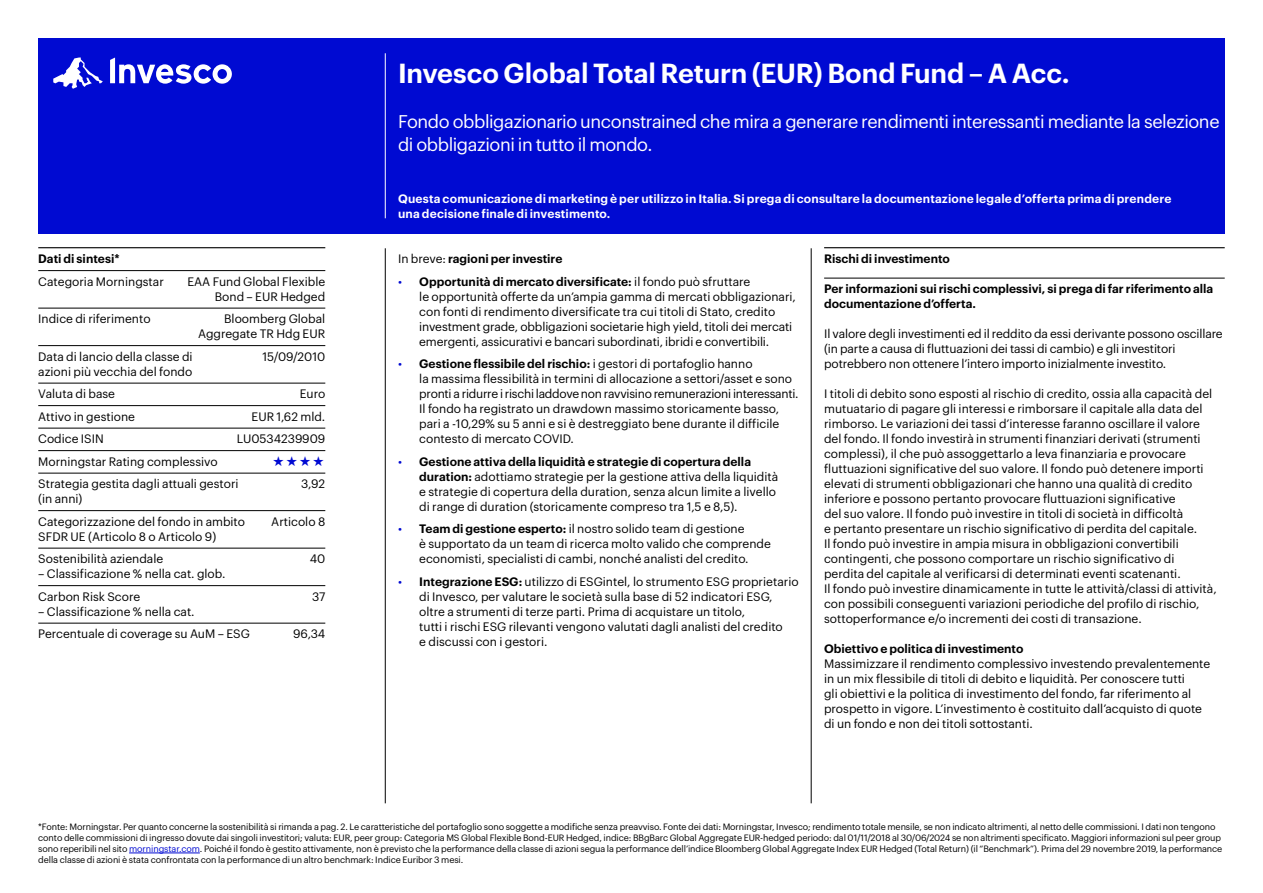
<style>
.page{position:relative;width:1263px;height:893px;background:#fff}
.page>*{position:absolute;margin:0;border:0;box-sizing:border-box;transform-origin:0 0}
.t1{font:600 27px "Graphik";letter-spacing:-.005em;color:#fff}
.t2{font:18px/22.5px "Graphik";letter-spacing:-.025em;color:#fff}
.t3{font:12px/15px "Graphik";color:#000}
.t4{font:600 12px/15px "Graphik";color:#000}
.t5{font:600 12px/15px "Graphik";letter-spacing:.015em;color:#fff}
.t6{font:9px/11.2px "Graphik";letter-spacing:-.01em;color:#000}
.s1{font-weight:400}
.s2{color:#000ad2}
.s3{font-weight:600}
</style>
<div class="page">
<div style="left:38px;top:38px;width:1187px;height:195px;background:#000ad2"></div>
<svg style="left:53px;top:58px;width:50px;height:31px"></svg>
<svg style="left:110px;top:58px;width:122px;height:26px"></svg>
<hr style="left:385px;top:53px;width:1px;height:165px;background:#fff">
<hr style="left:129px;top:853px;width:71px;height:1px;background:#000ad2">
<hr style="left:385px;top:248px;width:1px;height:555px;background:#000">
<hr style="left:811px;top:248px;width:1px;height:555px;background:#000">
<hr style="left:38px;top:247px;width:287px;height:1px;background:#000">
<hr style="left:38px;top:270px;width:287px;height:1px;background:#000">
<hr style="left:38px;top:308px;width:287px;height:1px;background:#000">
<hr style="left:38px;top:345px;width:287px;height:1px;background:#000">
<hr style="left:38px;top:383px;width:287px;height:1px;background:#000">
<hr style="left:38px;top:405px;width:287px;height:1px;background:#000">
<hr style="left:38px;top:428px;width:287px;height:1px;background:#000">
<hr style="left:38px;top:450px;width:287px;height:1px;background:#000">
<hr style="left:38px;top:473px;width:287px;height:1px;background:#000">
<hr style="left:38px;top:510px;width:287px;height:1px;background:#000">
<hr style="left:38px;top:548px;width:287px;height:1px;background:#000">
<hr style="left:38px;top:585px;width:287px;height:1px;background:#000">
<hr style="left:38px;top:623px;width:287px;height:1px;background:#000">
<hr style="left:824px;top:247px;width:401px;height:1px;background:#000">
<hr style="left:824px;top:278px;width:401px;height:1px;background:#000">
<p class="t4" style="left:38px;top:250px;width:83px">Dati di sintesi*</p>
<p class="t3" style="left:38px;top:273px;width:127px">Categoria Morningstar</p>
<p class="t3" style="left:187px;top:273px;width:139px;text-align:right">EAA Fund Global Flexible<br>Bond – EUR Hedged</p>
<p class="t3" style="left:38px;top:310px;width:114px">Indice di riferimento</p>
<p class="t3" style="left:198px;top:310px;width:129px;text-align:right">Bloomberg Global<br>Aggregate TR Hdg EUR</p>
<p class="t3" style="left:38px;top:348px;width:156px">Data di lancio della classe di</p>
<p class="t3" style="left:262px;top:348px;width:64px">15/09/2010</p>
<p class="t3" style="left:38px;top:359px;width:155px;line-height:22.5px">azioni più vecchia del fondo<br>Valuta di base</p>
<p class="t3" style="left:300px;top:385px;width:27px">Euro</p>
<p class="t3" style="left:38px;top:408px;width:98px">Attivo in gestione</p>
<p class="t3" style="left:252px;top:408px;width:75px">EUR 1,62 mld.</p>
<p class="t3" style="left:38px;top:430px;width:67px">Codice ISIN</p>
<p class="t3" style="left:237px;top:430px;width:90px">LU0534239909</p>
<p class="t3" style="left:38px;top:449px;width:202px;line-height:22.5px">Morningstar Rating complessivo<br>Strategia gestita dagli attuali gestori</p>
<p class="t3" style="left:301px;top:475px;width:26px">3,92</p>
<p class="t3" style="left:38px;top:487px;width:208px;line-height:22.5px">(in anni)<br>Categorizzazione del fondo in ambito</p>
<p class="t3" style="left:38px;top:524px;width:179px;line-height:22.5px">SFDR UE (Articolo 8 o Articolo 9)<br>Sostenibilità aziendale</p>
<p class="t3" style="left:38px;top:562px;width:189px;line-height:22.5px">– Classificazione % nella cat. glob.<br>Carbon Risk Score</p>
<p class="t3" style="left:38px;top:599px;width:213px;line-height:22.5px">– Classificazione % nella cat.<br>Percentuale di coverage su AuM – ESG</p>
<p class="t3" style="left:271px;top:513px;width:56px">Articolo 8</p>
<p class="t3" style="left:310px;top:550px;width:17px">40</p>
<p class="t3" style="left:312px;top:588px;width:15px">37</p>
<p class="t3" style="left:293px;top:625px;width:34px">96,34</p>
<h1 class="t1" style="left:398px;top:53px;width:673px">Invesco Global Total Return (EUR) Bond Fund – A Acc.</h1>
<h2 class="t2" style="left:398px;top:109px;width:823px">Fondo obbligazionario unconstrained che mira a generare rendimenti interessanti mediante la selezione di obbligazioni in tutto il mondo.</h2>
<p class="t5" style="left:398px;top:190px;width:775px">Questa comunicazione di marketing è per utilizzo in Italia. Si prega di consultare la documentazione legale d’offerta prima di prendere una decisione finale di investimento.</p>
<p class="t4" style="left:398px;top:250px;width:166px"><span class="s1">In breve:</span> ragioni per investire</p>
<p class="t3" style="left:419px;top:273px;width:378px;text-indent:-21px"><span class="s2">•</span> <span class="s3">Opportunità di mercato diversificate:</span> il fondo può sfruttare<br>le opportunità offerte da un’ampia gamma di mercati obbligazionari, con fonti di rendimento diversificate tra cui titoli di Stato, credito investment grade, obbligazioni societarie high yield, titoli dei mercati emergenti, assicurativi e bancari subordinati, ibridi e convertibili.</p>
<p class="t3" style="left:419px;top:355px;width:381px;text-indent:-21px"><span class="s2">•</span> <span class="s3">Gestione flessibile del rischio:</span> i gestori di portafoglio hanno<br>la massima flessibilità in termini di allocazione a settori/asset e sono pronti a ridurre i rischi laddove non ravvisino remunerazioni interessanti.<br>Il fondo ha registrato un drawdown massimo storicamente basso, pari a -10,29% su 5 anni e si è destreggiato bene durante il difficile contesto di mercato COVID.</p>
<p class="t3" style="left:419px;top:453px;width:361px;text-indent:-21px"><span class="s2">•</span> <span class="s3">Gestione attiva della liquidità e strategie di copertura della duration:</span> adottiamo strategie per la gestione attiva della liquidità e strategie di copertura della duration, senza alcun limite a livello di range di duration (storicamente compreso tra 1,5 e 8,5).</p>
<p class="t3" style="left:419px;top:520px;width:353px;text-indent:-21px"><span class="s2">•</span> <span class="s3">Team di gestione esperto:</span> il nostro solido team di gestione<br>è supportato da un team di ricerca molto valido che comprende economisti, specialisti di cambi, nonché analisti del credito.</p>
<p class="t3" style="left:419px;top:573px;width:381px;text-indent:-21px"><span class="s2">•</span> <span class="s3">Integrazione ESG:</span> utilizzo di ESGintel, lo strumento ESG proprietario di Invesco, per valutare le società sulla base di 52 indicatori ESG, oltre a strumenti di terze parti. Prima di acquistare un titolo,<br>tutti i rischi ESG rilevanti vengono valutati dagli analisti del credito<br>e discussi con i gestori.</p>
<p class="t4" style="left:824px;top:250px;width:127px">Rischi di investimento</p>
<p class="t4" style="left:824px;top:280px;width:391px">Per informazioni sui rischi complessivi, si prega di far riferimento alla documentazione d’offerta.</p>
<p class="t3" style="left:824px;top:325px;width:400px">Il valore degli investimenti ed il reddito da essi derivante possono oscillare (in parte a causa di fluttuazioni dei tassi di cambio) e gli investitori potrebbero non ottenere l’intero importo inizialmente investito.</p>
<p class="t3" style="left:824px;top:385px;width:394px">I titoli di debito sono esposti al rischio di credito, ossia alla capacità del mutuatario di pagare gli interessi e rimborsare il capitale alla data del rimborso. Le variazioni dei tassi d’interesse faranno oscillare il valore del fondo. Il fondo investirà in strumenti finanziari derivati (strumenti complessi), il che può assoggettarlo a leva finanziaria e provocare fluttuazioni significative del suo valore. Il fondo può detenere importi elevati di strumenti obbligazionari che hanno una qualità di credito inferiore e possono pertanto provocare fluttuazioni significative<br>del suo valore. Il fondo può investire in titoli di società in difficoltà<br>e pertanto presentare un rischio significativo di perdita del capitale.<br>Il fondo può investire in ampia misura in obbligazioni convertibili contingenti, che possono comportare un rischio significativo di perdita del capitale al verificarsi di determinati eventi scatenanti.<br>Il fondo può investire dinamicamente in tutte le attività/classi di attività, con possibili conseguenti variazioni periodiche del profilo di rischio, sottoperformance e/o incrementi dei costi di transazione.</p>
<p class="t4" style="left:824px;top:640px;width:201px">Obiettivo e politica di investimento</p>
<p class="t3" style="left:824px;top:655px;width:388px">Massimizzare il rendimento complessivo investendo prevalentemente in un mix flessibile di titoli di debito e liquidità. Per conoscere tutti<br>gli obiettivi e la politica di investimento del fondo, far riferimento al prospetto in vigore. L’investimento è costituito dall’acquisto di quote di un fondo e non dei titoli sottostanti.</p>
<p class="t6" style="left:38px;top:820px;width:1185px">*Fonte: Morningstar. Per quanto concerne la sostenibilità si rimanda a pag. 2. Le caratteristiche del portafoglio sono soggette a modifiche senza preavviso. Fonte dei dati: Morningstar, Invesco; rendimento totale mensile, se non indicato altrimenti, al netto delle commissioni. I dati non tengono conto delle commissioni di ingresso dovute dai singoli investitori; valuta: EUR, peer group: Categoria MS Global Flexible Bond-EUR Hedged, indice: BBgBarc Global Aggregate EUR-hedged periodo: dal 01/11/2018 al 30/06/2024 se non altrimenti specificato. Maggiori informazioni sul peer group sono reperibili nel sito <span class="s2">morningstar.com</span>. Poiché il fondo è gestito attivamente, non è previsto che la performance della classe di azioni segua la performance dell’indice Bloomberg Global Aggregate Index EUR Hedged (Total Return) (il “Benchmark”). Prima del 29 novembre 2019, la performance della classe di azioni è stata confrontata con la performance di un altro benchmark: Indice Euribor 3 mesi.</p>
</div>
